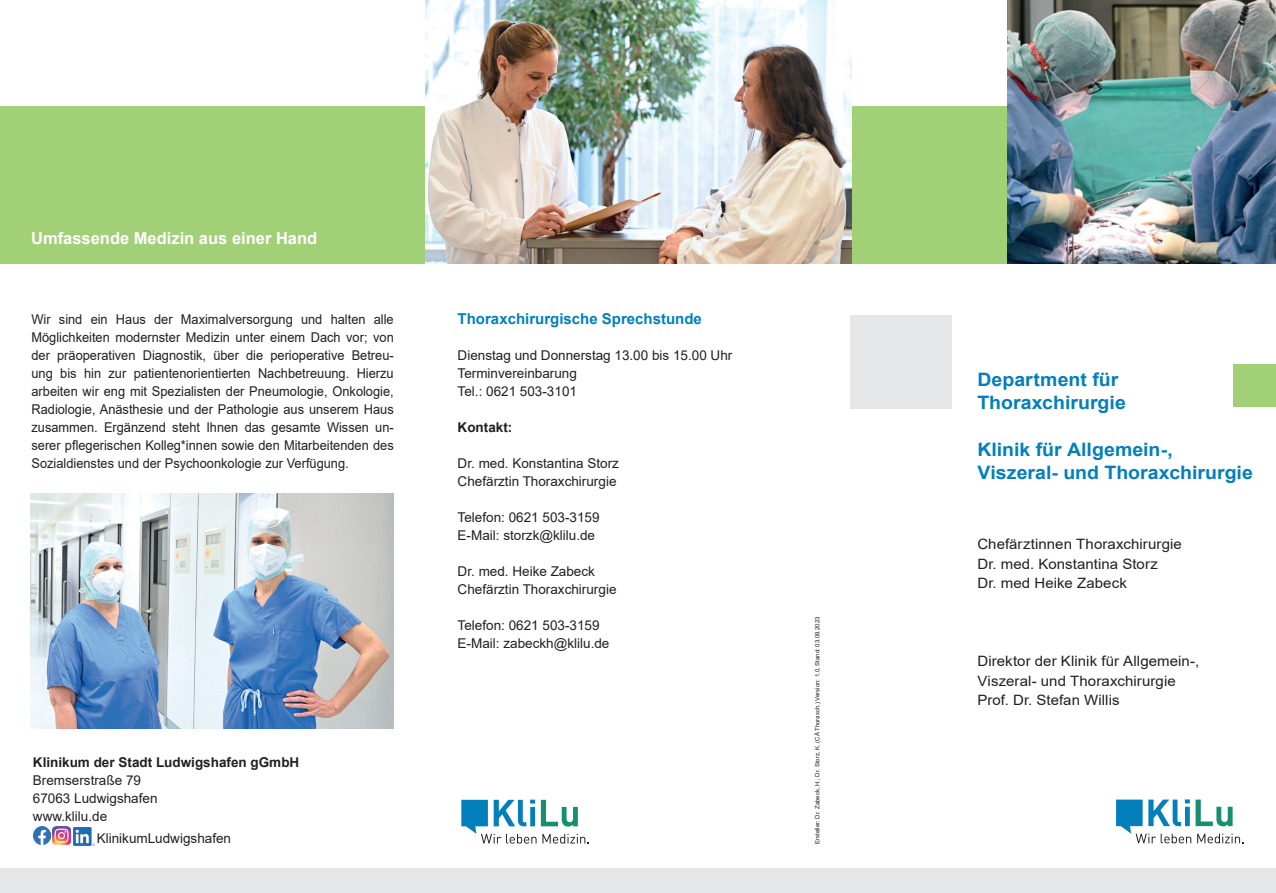
<style>
.page{position:relative;width:1276px;height:893px;background:#fff}
.page>*{position:absolute;margin:0;border:0;box-sizing:border-box;transform-origin:0 0}
.t1{font:700 18.6px/23.4px "Arial";color:#0380bb;scale:1.05 1}
.t2{font:700 16.5px "Arial";color:#fff}
.t3{font:700 15px "Arial";color:#0380bb}
.t4{font:14.25px/19.5px "Arial";letter-spacing:.005em;color:#231f20;scale:1.05 1}
.t5{font:13.5px/18px "Arial";color:#231f20;text-align:justify;scale:.95 1}
.t6{font:13.5px/18px "Arial";color:#231f20}
.t7{font:700 13.5px "Arial";color:#231f20}
.t8{font:6px "Arial";color:#231f20}
</style>
<div class="page">
<div style="left:0;top:106px;width:1276px;height:157px;background:#a1d076"></div>
<div style="left:1233px;top:364px;width:43px;height:42px;background:#a1d076"></div>
<div style="left:850px;top:315px;width:102px;height:93px;background:#e6e7e9"></div>
<svg style="left:1116px;top:799px;width:127px;height:44px"></svg>
<div style="left:0;top:868px;width:1276px;height:25px;background:#e6e7e9"></div>
<img style="left:425px;top:0;width:426px;height:263px">
<img style="left:33px;top:827px;width:18px;height:17px">
<img style="left:53px;top:827px;width:17px;height:17px">
<img style="left:73px;top:827px;width:22px;height:18px">
<img style="left:1007px;top:0;width:269px;height:263px">
<svg style="left:461px;top:800px;width:128px;height:44px"></svg>
<img style="left:31px;top:494px;width:362px;height:235px">
<p class="t2" style="left:31px;top:226px;width:288px">Umfassende Medizin aus einer Hand</p>
<p class="t5" style="left:31px;top:310px;width:383px">Wir sind ein Haus der Maximalversorgung und halten alle Möglichkeiten modernster Medizin unter einem Dach vor; von der präoperativen Diagnostik, über die perioperative Betreu&shy;ung bis hin zur patientenorientierten Nachbetreuung. Hierzu arbeiten wir eng mit Spezialisten der Pneumologie, Onkologie, Radiologie, Anästhesie und der Pathologie aus unserem Haus zusammen. Ergänzend steht Ihnen das gesamte Wissen un&shy;serer pflegerischen Kolleg*innen sowie den Mitarbeitenden des Sozialdienstes und der Psychoonkologie zur Verfügung.</p>
<p class="t7" style="left:33px;top:753px;width:268px">Klinikum der Stadt Ludwigshafen gGmbH</p>
<p class="t6" style="left:33px;top:771px;width:126px">Bremserstraße 79<br>67063 Ludwigshafen www.klilu.de</p>
<p class="t6" style="left:97px;top:830px;width:136px">KlinikumLudwigshafen</p>
<p class="t3" style="left:458px;top:308px;width:246px">Thoraxchirurgische Sprechstunde</p>
<p class="t6" style="left:458px;top:346px;width:276px">Dienstag und Donnerstag 13.00 bis 15.00 Uhr<br>Terminvereinbarung<br>Tel.: 0621 503-3101</p>
<p class="t7" style="left:458px;top:418px;width:56px">Kontakt:</p>
<p class="t6" style="left:458px;top:454px;width:163px">Dr. med. Konstantina Storz<br>Chefärztin Thoraxchirurgie</p>
<p class="t6" style="left:458px;top:508px;width:143px">Telefon: 0621 503-3159<br>E-Mail: storzk@klilu.de</p>
<p class="t6" style="left:458px;top:562px;width:160px">Dr. med. Heike Zabeck<br>Chefärztin Thoraxchirurgie</p>
<p class="t6" style="left:458px;top:616px;width:153px">Telefon: 0621 503-3159<br>E-Mail: zabeckh@klilu.de</p>
<p class="t8" style="left:813px;top:844px;width:229px;rotate:-90deg">Ersteller: Dr. Zabeck, H., Dr. Storz, K. (CÄ Thoraxch.) Version: 1.0, Stand: 03.08.2023</p>
<h1 class="t1" style="left:977px;top:368px;width:143px">Department für<br>Thoraxchirurgie</h1>
<h1 class="t1" style="left:977px;top:438px;width:264px">Klinik für Allgemein-,<br>Viszeral- und Thoraxchirurgie</h1>
<p class="t4" style="left:977px;top:534px;width:196px">Chefärztinnen Thoraxchirurgie<br>Dr. med. Konstantina Storz<br>Dr. med Heike Zabeck</p>
<p class="t4" style="left:977px;top:651px;width:213px">Direktor der Klinik für Allgemein-,<br>Viszeral- und Thoraxchirurgie<br>Prof. Dr. Stefan Willis</p>
</div>
